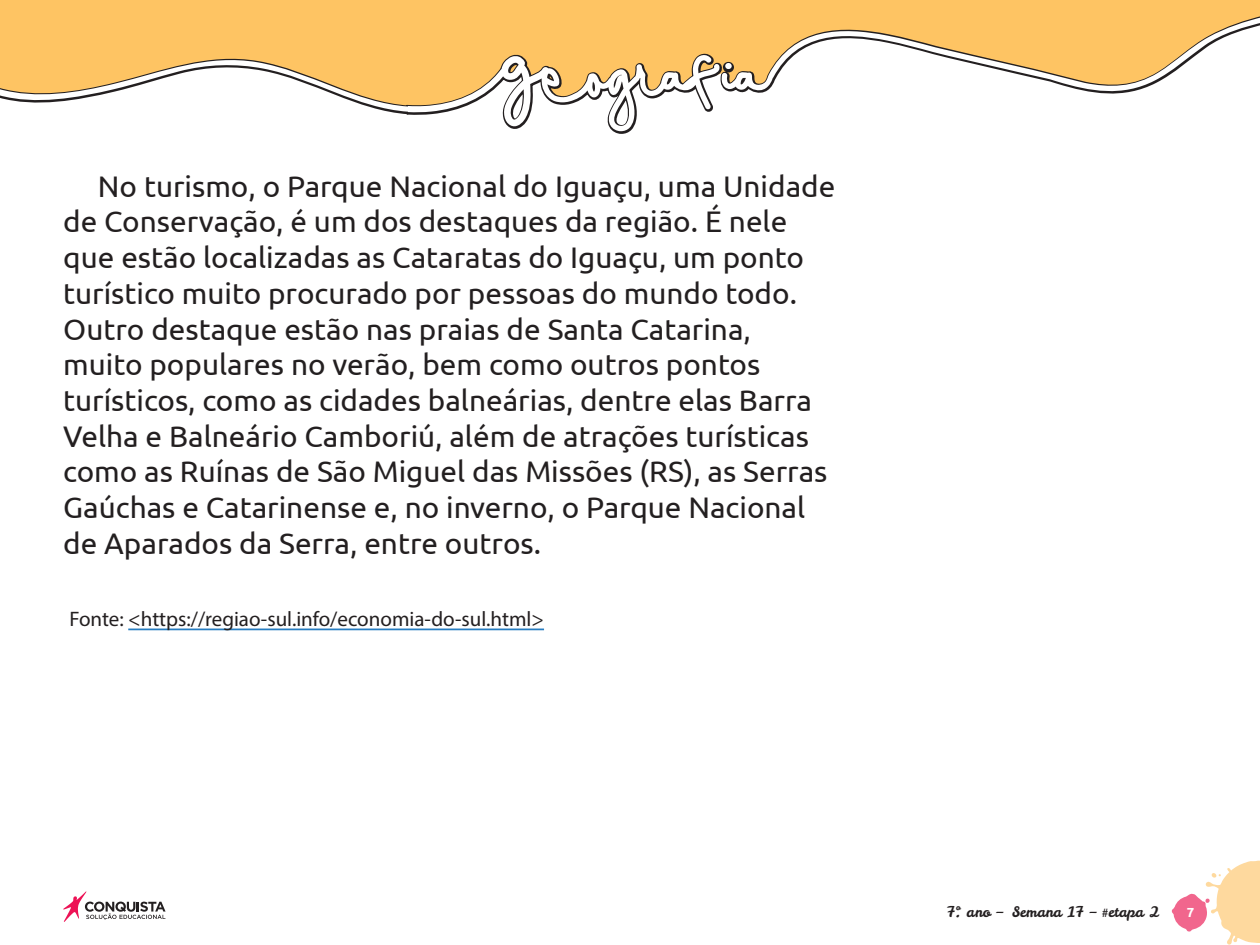
<style>
.page{position:relative;width:1260px;height:945px;background:#fff}
.page>*{position:absolute;margin:0;border:0;box-sizing:border-box;transform-origin:0 0}
._01_Texto_Geral{font:29.75px/35.7px "Ubuntu";color:#231f20}
.t1{font:21px "Myriad Pro";color:#231f20}
.t2{font:14.35px "Leckerli One";color:#231f20}
.t3{font:700 13.12px "Ubuntu";color:#fff}
</style>
<div class="page">
<svg style="left:1172px;top:861px;width:88px;height:84px"></svg>
<svg style="left:63px;top:891px;width:103px;height:31px"></svg>
<svg style="left:0;top:0;width:1260px;height:134px"></svg>
<svg style="left:0;top:16px;width:1260px;height:115px;fill:#fec463"></svg>
<hr style="left:128px;top:629px;width:416px;height:1px;background:#277dc1">
<p class="_01_Texto_Geral" style="left:63px;top:167px;width:774px;text-indent:35px">No turismo, o Parque Nacional do Iguaçu, uma Unidade de Conservação, é um dos destaques da região. É nele que estão localizadas as Cataratas do Iguaçu, um ponto turístico muito procurado por pessoas do mundo todo.<br>Outro destaque estão nas praias de Santa Catarina, muito populares no verão, bem como outros pontos turísticos, como as cidades balneárias, dentre elas Barra Velha e Balneário Camboriú, além de atrações turísticas como as Ruínas de São Miguel das Missões (RS), as Serras Gaúchas e Catarinense e, no inverno, o Parque Nacional de Aparados da Serra, entre outros.</p>
<p class="t1" style="left:69px;top:606px;width:476px">Fonte: &lt;https://regiao-sul.info/economia-do-sul.html&gt;</p>
<p class="t2" style="left:947px;top:903px;width:214px">7º. ano – Semana 17 – #etapa 2</p>
<p class="t3" style="left:1187px;top:905px;width:9px">7</p>
</div>
